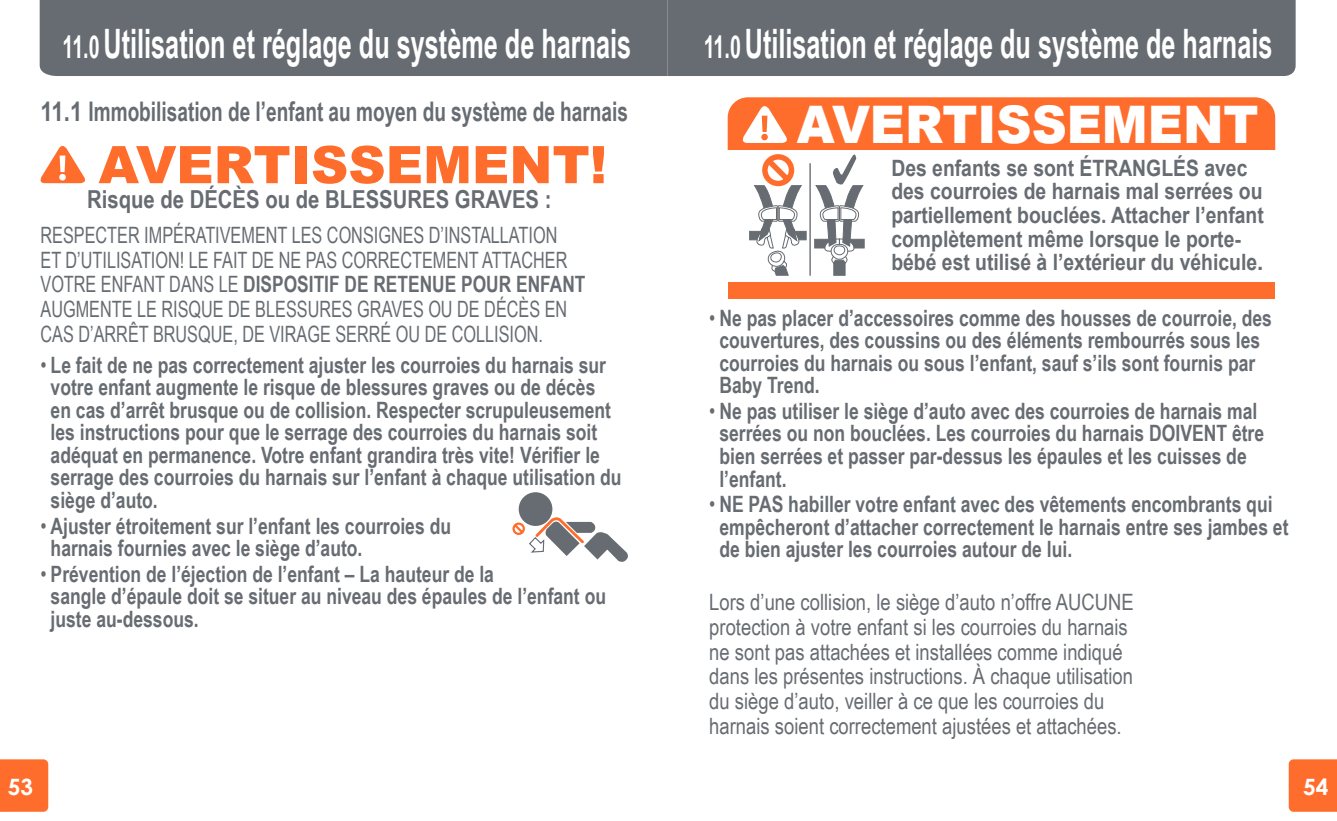
<style>
.page{position:relative;width:1337px;height:821px;background:#fff}
.page>*{position:absolute;margin:0;border:0;box-sizing:border-box;transform-origin:0 0}
.t1{font:900 51.75px "Arial";color:#ff6d2d}
.t2{font:900 51.75px "Arial";color:#fff;scale:.94 1}
.t3{font:700 40.5px "Arial Narrow";color:#fff;scale:.76 1}
.t4{font:700 27px "Arial Narrow";color:#676c72}
.t5{font:700 24.75px "Arial Narrow";color:#676c72}
.t6{font:700 22.5px/22.5px "Arial Narrow";color:#676c72;scale:.95 1}
.t7{font:22.5px/24.8px "Arial Narrow";color:#676c72}
.t8{font:22.5px/24.8px "Arial Narrow";color:#676c72;scale:.88 1}
.t9{font:700 22.5px/23.6px "Arial";color:#676c72;scale:.86 1}
.t10{font:700 22.5px "Century Gothic";color:#fff}
.s1{font-size:31.5px}
.s2{font-weight:700}
.s3{font-weight:400}
</style>
<div class="page">
<div style="left:667px;top:0;width:628px;height:76px;background:#676c72"></div>
<div style="left:40px;top:0;width:627px;height:76px;background:#676c72"></div>
<div style="left:0;top:759px;width:48px;height:52px;background:#ff6d2d"></div>
<div style="left:1288px;top:759px;width:48px;height:52px;background:#ff6d2d"></div>
<svg style="left:40px;top:145px;width:45px;height:38px"></svg>
<div style="left:519px;top:492px;width:33px;height:33px;background:#676c72;border-radius:50%"></div>
<svg style="left:512px;top:515px;width:116px;height:47px"></svg>
<div style="left:727px;top:282px;width:547px;height:17px;background:#ff6d2d"></div>
<svg style="left:727px;top:97px;width:548px;height:179px"></svg>
<h2 class="t3" style="left:63px;top:13px;width:749px"><span class="s1">11.0</span> Utilisation et réglage du système de harnais</h2>
<h2 class="t3" style="left:704px;top:13px;width:749px"><span class="s1">11.0</span> Utilisation et réglage du système de harnais</h2>
<p class="t4" style="left:40px;top:91px;width:589px">11.1 Immobilisation de l’enfant au moyen du système de harnais</p>
<h1 class="t1" style="left:99px;top:127px;width:510px">AVERTISSEMENT!</h1>
<p class="t5" style="left:87px;top:180px;width:466px">Risque de DÉCÈS ou de BLESSURES GRAVES :</p>
<p class="t8" style="left:40px;top:221px;width:621px">RESPECTER IMPÉRATIVEMENT LES CONSIGNES D’INSTALLATION<br>ET D’UTILISATION! LE FAIT DE NE PAS CORRECTEMENT ATTACHER VOTRE ENFANT DANS LE <span class="s2">DISPOSITIF DE RETENUE POUR ENFANT </span>AUGMENTE LE RISQUE DE BLESSURES GRAVES OU DE DÉCÈS EN CAS D’ARRÊT BRUSQUE, DE VIRAGE SERRÉ OU DE COLLISION.</p>
<p class="t6" style="left:51px;top:352px;width:602px;text-indent:-10px"><span class="s3">•</span> Le fait de ne pas correctement ajuster les courroies du harnais sur votre enfant augmente le risque de blessures graves ou de décès<br>en cas d’arrêt brusque ou de collision. Respecter scrupuleusement les instructions pour que le serrage des courroies du harnais soit adéquat en permanence. Votre enfant grandira très vite! Vérifier le serrage des courroies du harnais sur l’enfant à chaque utilisation du siège d’auto.</p>
<p class="t6" style="left:51px;top:513px;width:423px;text-indent:-10px"><span class="s3">•</span> Ajuster étroitement sur l’enfant les courroies du harnais fournies avec le siège d’auto.</p>
<p class="t6" style="left:51px;top:561px;width:586px;text-indent:-10px"><span class="s3">•</span> Prévention de l’éjection de l’enfant – La hauteur de la<br>sangle d’épaule doit se situer au niveau des épaules de l’enfant ou juste au-dessous.</p>
<h1 class="t2" style="left:797px;top:87px;width:493px">AVERTISSEMENT</h1>
<p class="t9" style="left:891px;top:156px;width:435px">Des enfants se sont ÉTRANGLÉS avec des courroies de harnais mal serrées ou partiellement bouclées. Attacher l’enfant complètement même lorsque le porte&shy;bébé est utilisé à l’extérieur du véhicule.</p>
<p class="t6" style="left:719px;top:305px;width:583px;text-indent:-10px"><span class="s3">•</span> Ne pas placer d’accessoires comme des housses de courroie, des couvertures, des coussins ou des éléments rembourrés sous les courroies du harnais ou sous l’enfant, sauf s’ils sont fournis par Baby Trend.</p>
<p class="t6" style="left:719px;top:398px;width:575px;text-indent:-10px"><span class="s3">•</span> Ne pas utiliser le siège d’auto avec des courroies de harnais mal serrées ou non bouclées. Les courroies du harnais DOIVENT être bien serrées et passer par-dessus les épaules et les cuisses de l’enfant.</p>
<p class="t6" style="left:719px;top:491px;width:600px;text-indent:-10px"><span class="s3">•</span> NE PAS habiller votre enfant avec des vêtements encombrants qui empêcheront d’attacher correctement le harnais entre ses jambes et de bien ajuster les courroies autour de lui.</p>
<p class="t7" style="left:709px;top:588px;width:426px">Lors d’une collision, le siège d’auto n’offre AUCUNE protection à votre enfant si les courroies du harnais ne sont pas attachées et installées comme indiqué dans les présentes instructions. À chaque utilisation du siège d’auto, veiller à ce que les courroies du harnais soient correctement ajustées et attachées.</p>
<p class="t10" style="left:8px;top:772px;width:27px">53</p>
<p class="t10" style="left:1303px;top:772px;width:27px">54</p>
</div>
